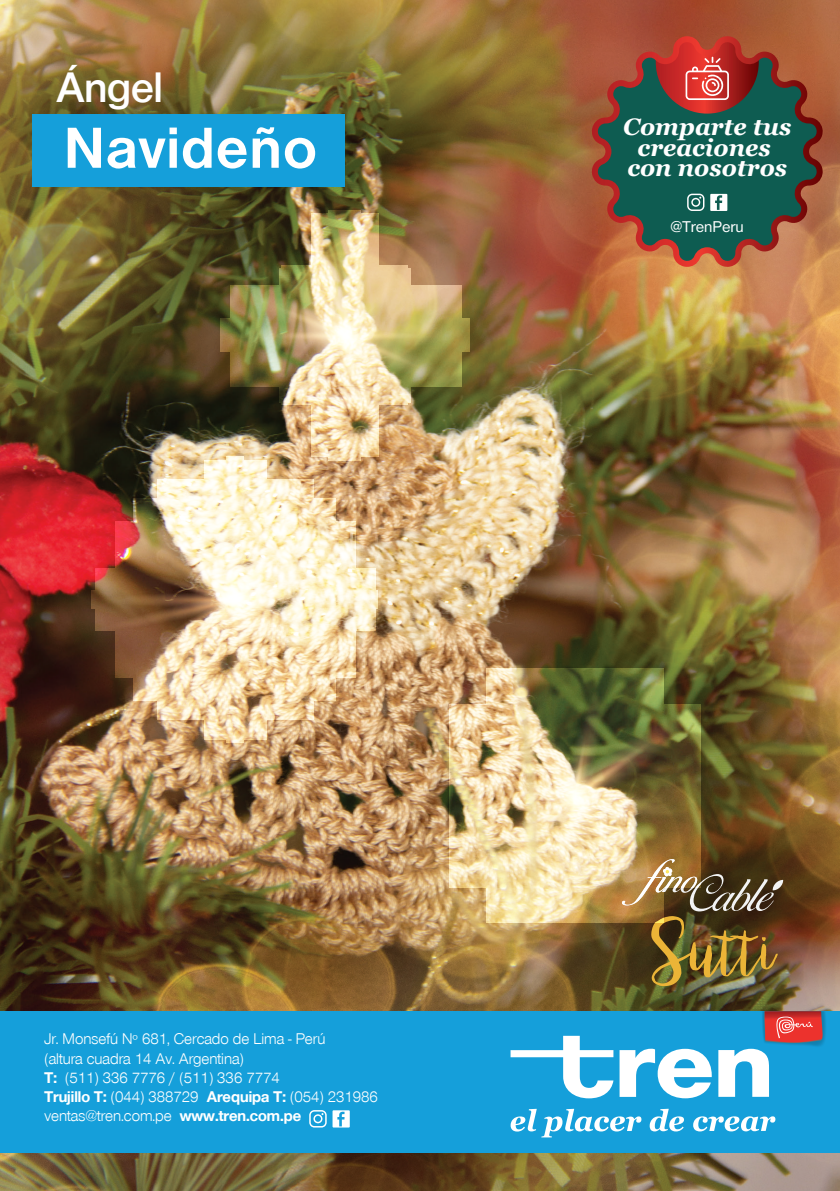
<style>
.page{position:relative;width:840px;height:1191px;background:#fff}
.page>*{position:absolute;margin:0;border:0;box-sizing:border-box;transform-origin:0 0}
.t1{font:700 60px "Nimbus Sans DOT";color:#fff}
.t2{font:600 44px "Nimbus San Nov D";color:#fff}
.t3{font:italic 700 23.8px/20.4px "Georgia";color:#fff;text-align:center}
.t4{font:16.2px "Nimbus Sans DOT";color:#fff}
.t5{font:16px/19.2px "Nimbus San Nov D";color:#fff}
.s1{font-weight:700}
</style>
<div class="page">
<img style="left:0;top:0;width:839px;height:1191px">
<div style="left:0;top:1011px;width:839px;height:141px;background:#159fda"></div>
<svg style="left:332px;top:1110px;width:17px;height:17px"></svg>
<svg style="left:309px;top:1110px;width:17px;height:17px"></svg>
<svg style="left:619px;top:1048px;width:92px;height:50px"></svg>
<svg style="left:510px;top:1035px;width:103px;height:63px"></svg>
<svg style="left:510px;top:1108px;width:131px;height:29px"></svg>
<svg style="left:649px;top:1108px;width:34px;height:23px"></svg>
<svg style="left:693px;top:1116px;width:82px;height:15px"></svg>
<svg style="left:718px;top:1011px;width:108px;height:85px"></svg>
<div style="left:32px;top:114px;width:313px;height:73px;background:#159fda"></div>
<svg style="left:590px;top:35px;width:233px;height:233px;background:#5f5344"></svg>
<img style="left:95px;top:194px;width:687px;height:792px">
<h2 class="t2" style="left:56px;top:62px;width:108px">Ángel</h2>
<h1 class="t1" style="left:63px;top:114px;width:255px">Navideño</h1>
<h3 class="t3" style="left:622px;top:116px;width:170px">Comparte tus creaciones con nosotros</h3>
<p class="t4" style="left:670px;top:218px;width:75px">@TrenPeru</p>
<p class="t5" style="left:44px;top:1029px;width:335px">Jr. Monsefú Nº 681, Cercado de Lima - Perú<br>(altura cuadra 14 Av. Argentina)<br><span class="s1">T:</span> (511) 336 7776 / (511) 336 7774<br><span class="s1">Trujillo T:</span> (044) 388729 <span class="s1">Arequipa T:</span> (054) 231986 ventas@tren.com.pe <span class="s1">www.tren.com.pe</span></p>
</div>
